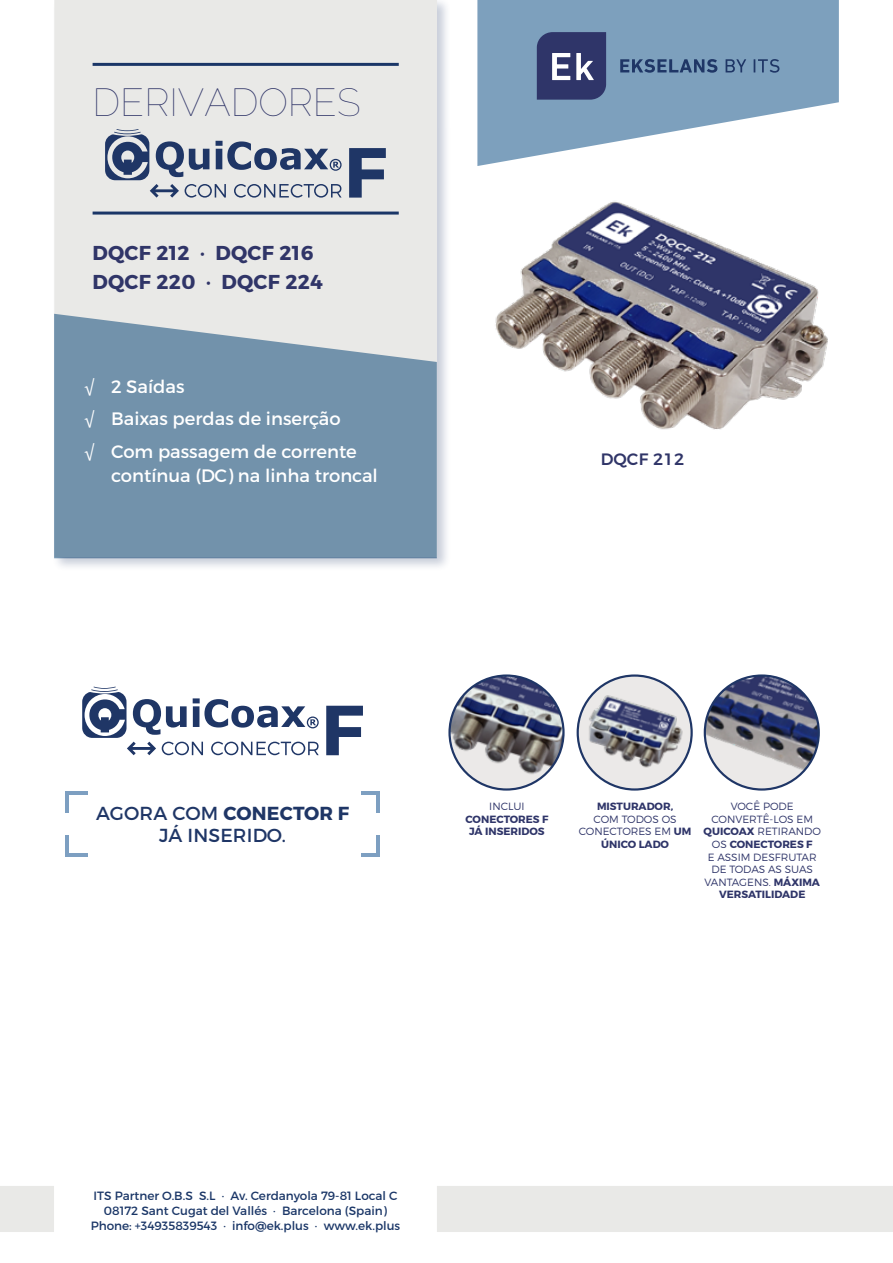
<style>
.page{position:relative;width:893px;height:1263px;background:#fff}
.page>*{position:absolute;margin:0;border:0;box-sizing:border-box;transform-origin:0 0}
.t1{font:100 39px "Raleway";color:#303568}
.t2{font:700 20.1px/28.5px "Montserrat";letter-spacing:.02em;color:#303568}
.t3{font:18.9px/22.6px "Montserrat";letter-spacing:.01em;color:#1f3666;text-align:center}
.t4{font:18px/32.5px "Montserrat";color:#fff}
.t5{font:500 16.5px "Montserrat";letter-spacing:.02em;color:#303568}
.t6{font:12px/15px "Montserrat";color:#1a3667;text-align:center}
.t7{font:300 10.5px/12.6px "Montserrat";color:#2f3569;text-align:center}
.t8{font:700 10.5px/12.6px "Montserrat";color:#2f3569;text-align:center}
.s1{font-family:"Helvetica Neue LT Std"}
.s2{font-weight:700}
</style>
<div class="page">
<div style="left:52px;top:0;width:399px;height:572px;background:#1f3666;opacity:.25"></div>
<div style="left:54px;top:0;width:383px;height:314px;background:#e9e9e7"></div>
<svg style="left:54px;top:314px;width:383px;height:244px;background:#7d9ab0"></svg>
<hr style="left:93px;top:63px;width:306px;height:3px;background:#1a3667">
<hr style="left:93px;top:212px;width:306px;height:3px;background:#1a3667">
<svg style="left:477px;top:0;width:362px;height:166px;fill:#7da0bd"></svg>
<svg style="left:537px;top:32px;width:69px;height:68px;background:#484e7c"></svg>
<svg style="left:620px;top:59px;width:97px;height:14px"></svg>
<svg style="left:726px;top:59px;width:20px;height:13px"></svg>
<svg style="left:754px;top:59px;width:25px;height:14px"></svg>
<div style="left:0;top:1186px;width:54px;height:46px;background:#e9e9e7"></div>
<div style="left:437px;top:1186px;width:456px;height:46px;background:#e9e9e7"></div>
<img style="left:495px;top:201px;width:333px;height:229px">
<svg style="left:349px;top:148px;width:37px;height:50px;background:#72809b"></svg>
<svg style="left:105px;top:129px;width:237px;height:69px;background:#b2b9c4"></svg>
<svg style="left:326px;top:706px;width:37px;height:49px"></svg>
<svg style="left:82px;top:687px;width:237px;height:68px"></svg>
<img style="left:451px;top:677px;width:112px;height:106px">
<div style="left:448px;top:674px;width:117px;height:117px;border:2px solid #1f3666;border-radius:50%"></div>
<svg style="left:578px;top:675px;width:114px;height:114px"></svg>
<img style="left:578px;top:682px;width:114px;height:96px">
<div style="left:577px;top:674px;width:116px;height:117px;border:2px solid #1f3666;border-radius:50%"></div>
<img style="left:705px;top:677px;width:114px;height:111px">
<div style="left:704px;top:674px;width:116px;height:117px;border:2px solid #1f3666;border-radius:50%"></div>
<svg style="left:361px;top:791px;width:19px;height:22px"></svg>
<svg style="left:65px;top:791px;width:22px;height:22px"></svg>
<svg style="left:65px;top:836px;width:22px;height:21px"></svg>
<svg style="left:361px;top:836px;width:19px;height:21px"></svg>
<hr style="left:361px;top:854px;width:14px;height:3px;background:#7d9fc1">
<h1 class="t1" style="left:93px;top:79px;width:269px">DERIVADORES</h1>
<h2 class="t2" style="left:93px;top:239px;width:232px">DQCF 212 · DQCF 216<br>DQCF 220 · DQCF 224</h2>
<h3 class="t4" style="left:84px;top:370px;width:274px"><span class="s1">√</span> 2 Saídas<br><span class="s1">√</span> Baixas perdas de inserção<br><span class="s1">√</span> Com passagem de corrente</h3>
<h3 class="t4" style="left:111px;top:459px;width:268px">contínua (DC) na linha troncal</h3>
<h3 class="t5" style="left:601px;top:449px;width:85px">DQCF 212</h3>
<h3 class="t3" style="left:96px;top:802px;width:255px">AGORA COM <span class="s2">CONECTOR F<br></span>JÁ INSERIDO.</h3>
<p class="t7" style="left:489px;top:800px;width:37px">INCLUI</p>
<p class="t8" style="left:465px;top:813px;width:84px">CONECTORES F<br>JÁ INSERIDOS</p>
<p class="t8" style="left:597px;top:800px;width:78px">MISTURADOR,</p>
<p class="t7" style="left:579px;top:812px;width:114px">COM TODOS OS<br>CONECTORES EM <span class="s2">UM<br>ÚNICO LADO</span></p>
<p class="t7" style="left:703px;top:800px;width:119px">VOCÊ PODE<br>CONVERTÊ-LOS EM<br><span class="s2">QUICOAX</span> RETIRANDO<br>OS <span class="s2">CONECTORES F<br></span>E ASSIM DESFRUTAR<br>DE TODAS AS SUAS<br>VANTAGENS. <span class="s2">MÁXIMA<br>VERSATILIDADE</span></p>
<p class="t6" style="left:91px;top:1188px;width:311px">ITS Partner O.B.S S.L · Av. Cerdanyola 79-81 Local C<br>08172 Sant Cugat del Vallés · Barcelona (Spain)<br>Phone: +34935839543 · info@ek.plus · www.ek.plus</p>
</div>
